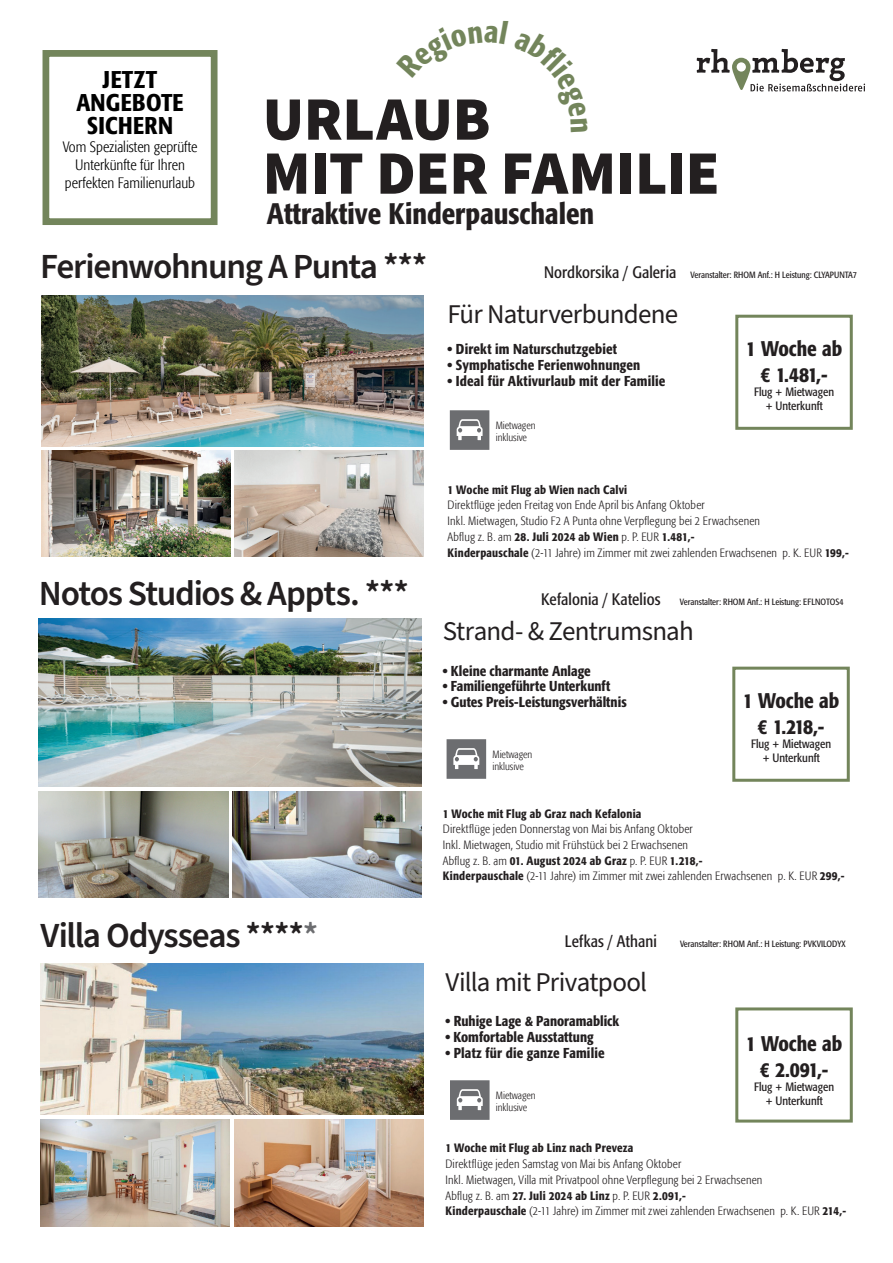
<style>
.page{position:relative;width:893px;height:1263px;background:#fff}
.page>*{position:absolute;margin:0;border:0;box-sizing:border-box;transform-origin:0 0}
.t1{font:900 61.8px/54px "Source Sans Pro";letter-spacing:-.005em;color:#231f20}
.t2{font:600 35.25px "Source Sans Pro";letter-spacing:-.04em;color:#231f20}
.t3{font:500 condensed 29.4px "Formata";color:#231f20}
.t4{font:27px "Source Sans Pro";letter-spacing:-.03em;color:#231f20}
.t5{font:500 condensed 24px/23px "Formata";letter-spacing:.02em;color:#000;text-align:center}
.t6{font:500 condensed 21px/25.2px "Formata";color:#231f20;text-align:center}
.t7{font:condensed 16.5px "Formata";letter-spacing:.01em;color:#231f20}
.t8{font:300 condensed 15px/18px "Formata";color:#000;text-align:center}
.t9{font:500 condensed 14.25px "Formata";letter-spacing:.005em;color:#231f20}
.t10{font:300 condensed 12px/15.8px "Formata";letter-spacing:.015em;color:#231f20}
.t11{font:500 condensed 12px "Formata";letter-spacing:.015em;color:#231f20}
.t12{font:condensed 12px/14.4px "Formata";color:#231f20;text-align:center}
.t13{font:300 condensed 10.5px/12px "Formata";color:#231f20}
.t14{font:condensed 9px "Formata";color:#231f20}
.s1{font-size:16.5px}
.s2{color:#6c6d70}
.s3{font-weight:500}
</style>
<div class="page">
<img style="left:41px;top:295px;width:383px;height:152px">
<img style="left:41px;top:451px;width:190px;height:106px">
<img style="left:235px;top:451px;width:189px;height:106px">
<svg style="left:697px;top:49px;width:168px;height:42px"></svg>
<img style="left:40px;top:963px;width:383px;height:152px">
<img style="left:40px;top:1120px;width:189px;height:106px">
<img style="left:234px;top:1120px;width:189px;height:106px">
<div style="left:43px;top:50px;width:175px;height:175px;border:7px solid #73855b"></div>
<div style="left:735px;top:315px;width:118px;height:115px;border:3px solid #73855b"></div>
<div style="left:735px;top:1007px;width:118px;height:115px;border:3px solid #73855b"></div>
<svg style="left:450px;top:410px;width:39px;height:40px;background:#898a8c"></svg>
<svg style="left:450px;top:1080px;width:40px;height:40px;background:#8a8a8d"></svg>
<img style="left:39px;top:619px;width:383px;height:168px">
<img style="left:39px;top:791px;width:189px;height:106px">
<img style="left:232px;top:791px;width:190px;height:106px">
<div style="left:732px;top:667px;width:118px;height:115px;border:3px solid #73855b"></div>
<svg style="left:447px;top:739px;width:39px;height:40px"></svg>
<h3 class="t5" style="left:77px;top:68px;width:108px">JETZT<br>ANGEBOTE<br>SICHERN</h3>
<p class="t8" style="left:63px;top:138px;width:136px">Vom Spezialisten geprüfte<br>Unterkünfte für Ihren perfekten Familienurlaub</p>
<h1 class="t1" style="left:263px;top:93px;width:459px">URLAUB<br>MIT DER FAMILIE</h1>
<h3 class="t3" style="left:267px;top:196px;width:329px">Attraktive Kinderpauschalen</h3>
<h2 class="t2" style="left:40px;top:242px;width:389px">Ferienwohnung A Punta ***</h2>
<p class="t14" style="left:544px;top:269px;width:315px"><span class="s1">Nordkorsika / Galeria</span> Veranstalter: RHOM Anf.: H Leistung: CLYAPUNTA7</p>
<h3 class="t4" style="left:448px;top:296px;width:232px">Für Naturverbundene</h3>
<p class="t9" style="left:448px;top:340px;width:171px">• Direkt im Naturschutzgebiet</p>
<p class="t9" style="left:448px;top:356px;width:194px">• Symphatische Ferienwohnungen</p>
<p class="t9" style="left:448px;top:372px;width:219px">• Ideal für Aktivurlaub mit der Familie</p>
<p class="t13" style="left:496px;top:419px;width:41px">Mietwagen inklusive</p>
<h3 class="t6" style="left:746px;top:336px;width:98px">1 Woche ab € 1.481,-</h3>
<p class="t12" style="left:754px;top:384px;width:82px">Flug + Mietwagen + Unterkunft</p>
<h2 class="t2" style="left:39px;top:570px;width:372px">Notos Studios &amp; Appts. ***</h2>
<h2 class="t2" style="left:40px;top:912px;width:279px">Villa Odysseas ****<span class="s2">*</span></h2>
<p class="t11" style="left:448px;top:482px;width:181px">1 Woche mit Flug ab Wien nach Calvi</p>
<p class="t10" style="left:448px;top:497px;width:403px">Direktflüge jeden Freitag von Ende April bis Anfang Oktober<br>Inkl. Mietwagen, Studio F2 A Punta ohne Verpflegung bei 2 Erwachsenen<br>Abflug z. B. am <span class="s3">28. Juli 2024 ab Wien</span> p. P. EUR <span class="s3">1.481,-<br>Kinderpauschale</span> (2-11 Jahre) im Zimmer mit zwei zahlenden Erwachsenen p. K. EUR <span class="s3">199,-</span></p>
<p class="t14" style="left:541px;top:596px;width:304px"><span class="s1">Kefalonia / Katelios</span> Veranstalter: RHOM Anf.: H Leistung: EFLNOTOS4</p>
<h3 class="t4" style="left:443px;top:613px;width:252px">Strand- &amp; Zentrumsnah</h3>
<p class="t9" style="left:443px;top:662px;width:149px">• Kleine charmante Anlage</p>
<p class="t9" style="left:443px;top:678px;width:169px">• Familiengeführte Unterkunft</p>
<p class="t9" style="left:443px;top:693px;width:185px">• Gutes Preis-Leistungsverhältnis</p>
<p class="t13" style="left:492px;top:748px;width:41px">Mietwagen inklusive</p>
<h3 class="t6" style="left:743px;top:688px;width:98px">1 Woche ab € 1.218,-</h3>
<p class="t12" style="left:751px;top:736px;width:82px">Flug + Mietwagen + Unterkunft</p>
<p class="t11" style="left:443px;top:806px;width:200px">1 Woche mit Flug ab Graz nach Kefalonia</p>
<p class="t10" style="left:443px;top:821px;width:403px">Direktflüge jeden Donnerstag von Mai bis Anfang Oktober<br>Inkl. Mietwagen, Studio mit Frühstück bei 2 Erwachsenen<br>Abflug z. B. am <span class="s3">01. August 2024 ab Graz</span> p. P. EUR <span class="s3">1.218,-<br>Kinderpauschale</span> (2-11 Jahre) im Zimmer mit zwei zahlenden Erwachsenen p. K. EUR <span class="s3">299,-</span></p>
<h3 class="t7" style="left:565px;top:932px;width:93px">Lefkas / Athani</h3>
<p class="t14" style="left:680px;top:939px;width:167px">Veranstalter: RHOM Anf.: H Leistung: PVKVILODYX</p>
<h3 class="t4" style="left:445px;top:964px;width:203px">Villa mit Privatpool</h3>
<p class="t9" style="left:445px;top:1012px;width:176px">• Ruhige Lage &amp; Panoramablick</p>
<p class="t9" style="left:445px;top:1028px;width:150px">• Komfortable Ausstattung</p>
<p class="t9" style="left:445px;top:1044px;width:161px">• Platz für die ganze Familie</p>
<h3 class="t6" style="left:746px;top:1031px;width:98px">1 Woche ab € 2.091,-</h3>
<p class="t12" style="left:754px;top:1079px;width:82px">Flug + Mietwagen + Unterkunft</p>
<p class="t13" style="left:496px;top:1089px;width:41px">Mietwagen inklusive</p>
<p class="t11" style="left:445px;top:1141px;width:189px">1 Woche mit Flug ab Linz nach Preveza</p>
<p class="t10" style="left:445px;top:1156px;width:402px">Direktflüge jeden Samstag von Mai bis Anfang Oktober<br>Inkl. Mietwagen, Villa mit Privatpool ohne Verpflegung bei 2 Erwachsenen<br>Abflug z. B. am <span class="s3">27. Juli 2024 ab Linz</span> p. P. EUR <span class="s3">2.091,-<br>Kinderpauschale</span> (2-11 Jahre) im Zimmer mit zwei zahlenden Erwachsenen p. K. EUR <span class="s3">214,-</span></p>
</div>
